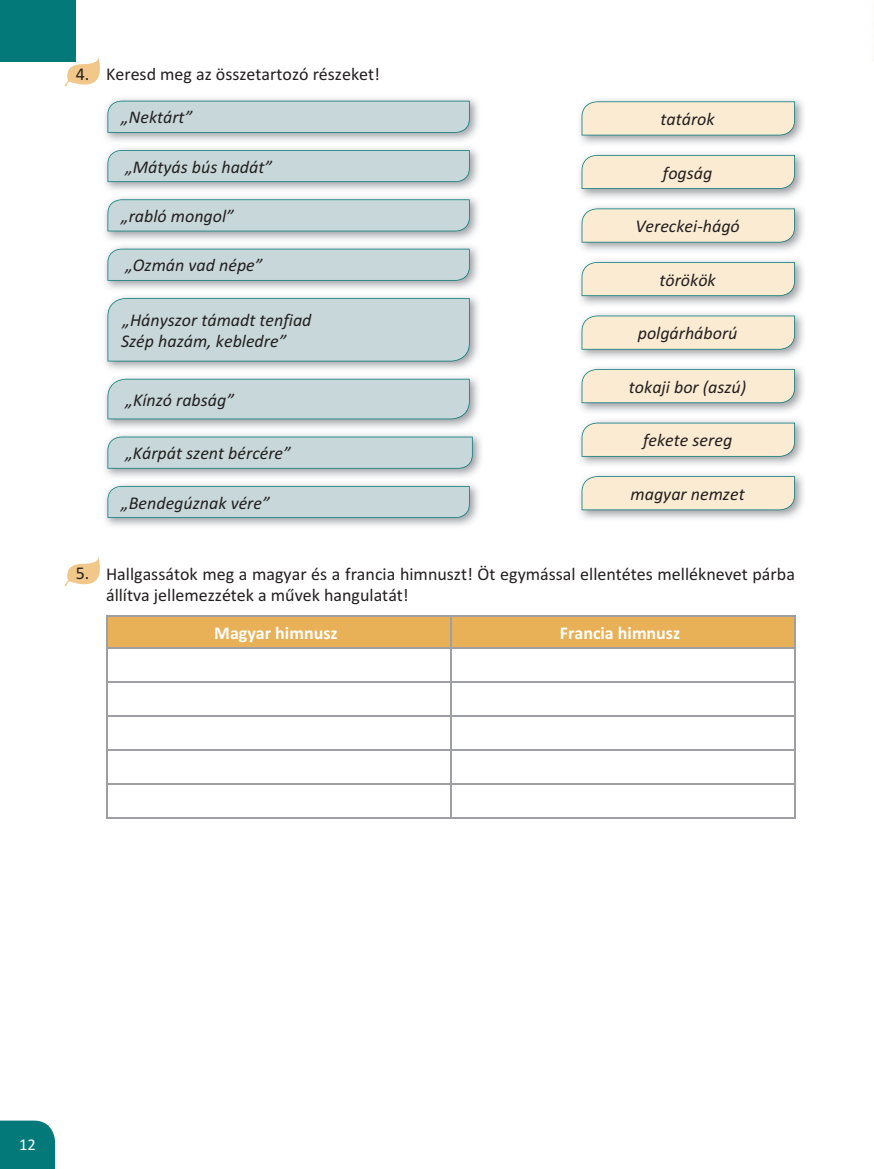
<style>
.page{position:relative;width:874px;height:1169px;background:#fff}
.page>*{position:absolute;margin:0;border:0;box-sizing:border-box;transform-origin:0 0}
.t1{font:italic 18px/21.6px "Calibri";color:#231f20}
.t2{font:18px/21.6px "Calibri";color:#231f20}
.t3{font:700 18px "Calibri";color:#fff}
.t4{font:16.5px "Calibri";color:#fff}
</style>
<div class="page">
<div style="left:0;top:0;width:76px;height:62px;background:#037979"></div>
<svg style="left:64px;top:57px;width:36px;height:30px"></svg>
<div style="left:107px;top:617px;width:687px;height:30px;background:#e8b157"></div>
<hr style="left:106px;top:616px;width:345px;height:1px;background:#9d9fa2">
<hr style="left:106px;top:617px;width:1px;height:30px;background:#9d9fa2">
<hr style="left:451px;top:616px;width:344px;height:1px;background:#9d9fa2">
<hr style="left:450px;top:617px;width:1px;height:30px;background:#9d9fa2">
<hr style="left:794px;top:617px;width:1px;height:30px;background:#9d9fa2">
<hr style="left:106px;top:647px;width:345px;height:2px;background:#9d9fa2">
<hr style="left:106px;top:649px;width:1px;height:32px;background:#9d9fa2">
<hr style="left:451px;top:647px;width:344px;height:2px;background:#9d9fa2">
<hr style="left:450px;top:649px;width:1px;height:32px;background:#9d9fa2">
<hr style="left:794px;top:649px;width:1px;height:32px;background:#9d9fa2">
<hr style="left:106px;top:681px;width:345px;height:2px;background:#9d9fa2">
<hr style="left:106px;top:683px;width:1px;height:32px;background:#9d9fa2">
<hr style="left:451px;top:681px;width:344px;height:2px;background:#9d9fa2">
<hr style="left:450px;top:683px;width:1px;height:32px;background:#9d9fa2">
<hr style="left:794px;top:683px;width:1px;height:32px;background:#9d9fa2">
<hr style="left:106px;top:715px;width:345px;height:2px;background:#9d9fa2">
<hr style="left:106px;top:717px;width:1px;height:32px;background:#9d9fa2">
<hr style="left:451px;top:715px;width:344px;height:2px;background:#9d9fa2">
<hr style="left:450px;top:717px;width:1px;height:32px;background:#9d9fa2">
<hr style="left:794px;top:717px;width:1px;height:32px;background:#9d9fa2">
<hr style="left:106px;top:749px;width:345px;height:2px;background:#9d9fa2">
<hr style="left:106px;top:751px;width:1px;height:32px;background:#9d9fa2">
<hr style="left:451px;top:749px;width:344px;height:2px;background:#9d9fa2">
<hr style="left:450px;top:751px;width:1px;height:32px;background:#9d9fa2">
<hr style="left:794px;top:751px;width:1px;height:32px;background:#9d9fa2">
<hr style="left:106px;top:783px;width:345px;height:2px;background:#9d9fa2">
<hr style="left:106px;top:785px;width:1px;height:33px;background:#9d9fa2">
<hr style="left:451px;top:783px;width:344px;height:2px;background:#9d9fa2">
<hr style="left:450px;top:785px;width:1px;height:33px;background:#9d9fa2">
<hr style="left:794px;top:785px;width:1px;height:33px;background:#9d9fa2">
<hr style="left:106px;top:818px;width:345px;height:1px;background:#9d9fa2">
<hr style="left:451px;top:818px;width:344px;height:1px;background:#9d9fa2">
<svg style="left:64px;top:557px;width:36px;height:30px"></svg>
<img style="left:105px;top:434px;width:376px;height:43px">
<svg style="left:107px;top:437px;width:366px;height:32px;background:#c0d4d5"></svg>
<img style="left:580px;top:99px;width:224px;height:45px">
<svg style="left:582px;top:101px;width:213px;height:34px;background:#f0e6cf"></svg>
<img style="left:105px;top:484px;width:373px;height:42px">
<svg style="left:107px;top:486px;width:363px;height:32px;background:#bed3d5"></svg>
<img style="left:580px;top:153px;width:224px;height:45px">
<svg style="left:582px;top:155px;width:213px;height:34px;background:#ede4cd"></svg>
<img style="left:105px;top:98px;width:374px;height:272px">
<svg style="left:107px;top:101px;width:363px;height:32px;background:#bfd3d5"></svg>
<img style="left:580px;top:206px;width:224px;height:45px">
<svg style="left:582px;top:208px;width:213px;height:35px;background:#ece4cd"></svg>
<svg style="left:107px;top:150px;width:363px;height:32px;background:#bed3d5"></svg>
<img style="left:580px;top:260px;width:224px;height:45px">
<svg style="left:582px;top:262px;width:213px;height:34px;background:#ede5cd"></svg>
<svg style="left:107px;top:199px;width:363px;height:32px;background:#c0d4d6"></svg>
<svg style="left:107px;top:249px;width:363px;height:32px;background:#bfd3d5"></svg>
<div style="left:107px;top:298px;width:363px;height:63px;background:#c8d8da"></div>
<img style="left:105px;top:377px;width:374px;height:51px">
<div style="left:107px;top:379px;width:363px;height:40px;background:#c8d8da"></div>
<img style="left:580px;top:313px;width:224px;height:45px">
<svg style="left:582px;top:316px;width:213px;height:34px;background:#efe5ce"></svg>
<img style="left:580px;top:367px;width:224px;height:45px">
<svg style="left:582px;top:369px;width:213px;height:34px;background:#eee5ce"></svg>
<img style="left:580px;top:420px;width:224px;height:45px">
<svg style="left:582px;top:423px;width:213px;height:34px;background:#efe5ce"></svg>
<img style="left:580px;top:474px;width:224px;height:45px">
<svg style="left:582px;top:476px;width:213px;height:34px;background:#eee5ce"></svg>
<div style="left:0;top:1120px;width:55px;height:49px;background:#037979"></div>
<p class="t2" style="left:76px;top:63px;width:306px">4. Keresd meg az összetartozó részeket!</p>
<p class="t1" style="left:121px;top:106px;width:72px">„Nektárt”</p>
<p class="t1" style="left:125px;top:155px;width:148px">„Mátyás bús hadát”</p>
<p class="t1" style="left:121px;top:204px;width:114px">„rabló mongol”</p>
<p class="t1" style="left:125px;top:254px;width:139px">„Ozmán vad népe”</p>
<p class="t1" style="left:121px;top:308px;width:192px">„Hányszor támadt tenfiad<br>Szép hazám, kebledre”</p>
<p class="t1" style="left:126px;top:388px;width:110px">„Kínzó rabság”</p>
<p class="t1" style="left:125px;top:442px;width:167px">„Kárpát szent bércére”</p>
<p class="t1" style="left:121px;top:491px;width:150px">„Bendegúznak vére”</p>
<p class="t1" style="left:660px;top:107px;width:56px">tatárok</p>
<p class="t1" style="left:663px;top:161px;width:51px">fogság</p>
<p class="t1" style="left:635px;top:215px;width:106px">Vereckei-hágó</p>
<p class="t1" style="left:659px;top:268px;width:58px">törökök</p>
<p class="t1" style="left:638px;top:322px;width:101px">polgárháború</p>
<p class="t1" style="left:629px;top:375px;width:119px">tokaji bor (aszú)</p>
<p class="t1" style="left:643px;top:429px;width:91px">fekete sereg</p>
<p class="t1" style="left:631px;top:482px;width:116px">magyar nemzet</p>
<p class="t2" style="left:76px;top:562px;width:15px">5.</p>
<p class="t2" style="left:106px;top:562px;width:690px">Hallgassátok meg a magyar és a francia himnuszt! Öt egymással ellentétes melléknevet párba állítva jellemezzétek a művek hangulatát!</p>
<p class="t3" style="left:214px;top:621px;width:125px">Magyar himnusz</p>
<p class="t3" style="left:560px;top:621px;width:122px">Francia himnusz</p>
<p class="t4" style="left:19px;top:1134px;width:18px">12</p>
</div>
